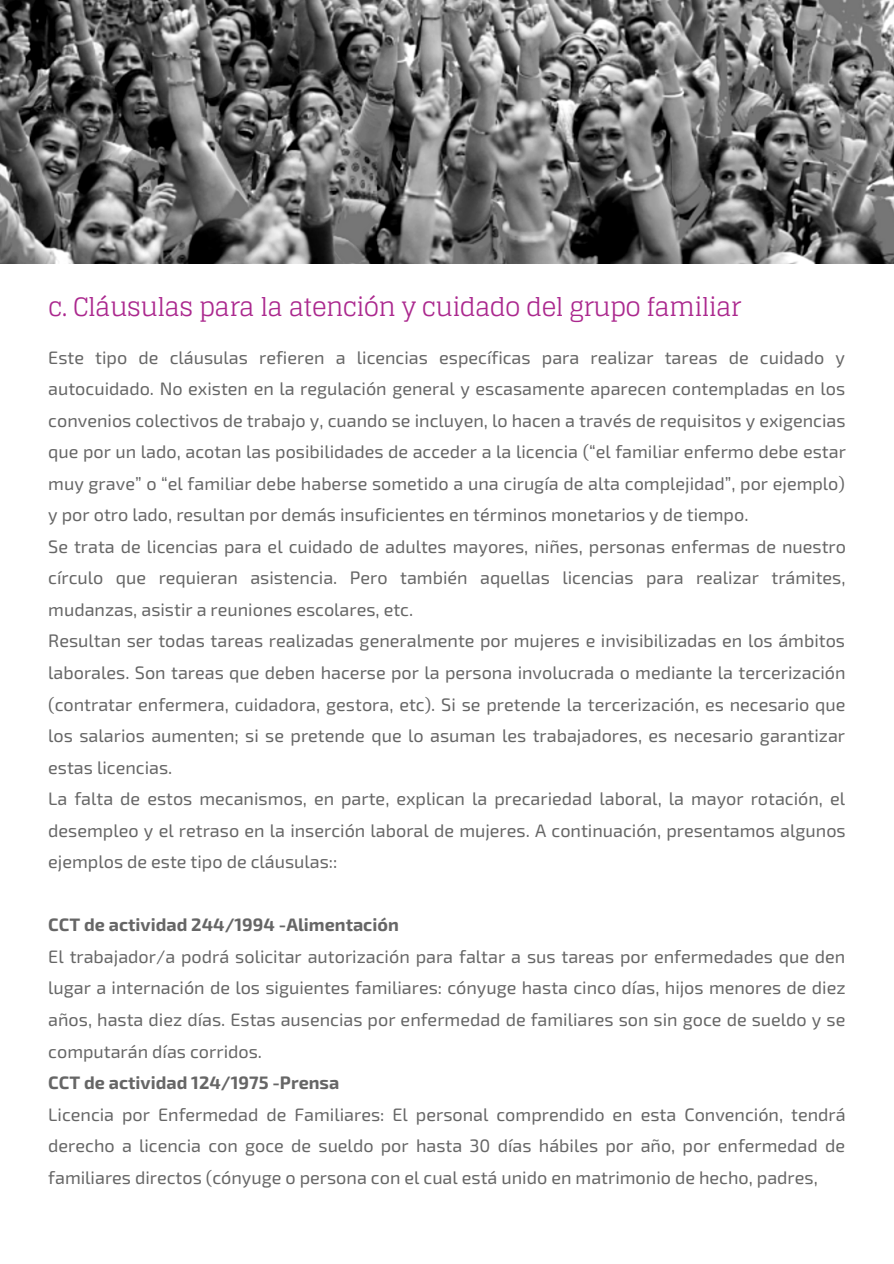
<style>
.page{position:relative;width:894px;height:1264px;background:#fff}
.page>*{position:absolute;margin:0;border:0;box-sizing:border-box;transform-origin:0 0}
.t1{font:25.35px "Glegoo";letter-spacing:-.03em;color:#ab288e}
.t2{font:18px/31.5px "Exo 2";color:#666;text-align:justify}
.t3{font:700 18px "Exo 2";color:#666}
</style>
<div class="page">
<img style="left:0;top:0;width:893px;height:263px">
<p class="t1" style="left:48px;top:292px;width:694px">c. Cláusulas para la atención y cuidado del grupo familiar</p>
<p class="t2" style="left:48px;top:340px;width:798px">Este tipo de cláusulas refieren a licencias específicas para realizar tareas de cuidado y autocuidado. No existen en la regulación general y escasamente aparecen contempladas en los convenios colectivos de trabajo y, cuando se incluyen, lo hacen a través de requisitos y exigencias que por un lado, acotan las posibilidades de acceder a la licencia (“el familiar enfermo debe estar muy grave” o “el familiar debe haberse sometido a una cirugía de alta complejidad”, por ejemplo) y por otro lado, resultan por demás insuficientes en términos monetarios y de tiempo.</p>
<p class="t2" style="left:48px;top:530px;width:799px">Se trata de licencias para el cuidado de adultes mayores, niñes, personas enfermas de nuestro círculo que requieran asistencia. Pero también aquellas licencias para realizar trámites, mudanzas, asistir a reuniones escolares, etc.</p>
<p class="t2" style="left:48px;top:624px;width:798px">Resultan ser todas tareas realizadas generalmente por mujeres e invisibilizadas en los ámbitos laborales. Son tareas que deben hacerse por la persona involucrada o mediante la tercerización (contratar enfermera, cuidadora, gestora, etc). Si se pretende la tercerización, es necesario que los salarios aumenten; si se pretende que lo asuman les trabajadores, es necesario garantizar estas licencias.</p>
<p class="t2" style="left:48px;top:782px;width:798px">La falta de estos mecanismos, en parte, explican la precariedad laboral, la mayor rotación, el desempleo y el retraso en la inserción laboral de mujeres. A continuación, presentamos algunos ejemplos de este tipo de cláusulas::</p>
<p class="t3" style="left:48px;top:913px;width:352px">CCT de actividad 244/1994 -Alimentación</p>
<p class="t2" style="left:48px;top:939px;width:798px">El trabajador/a podrá solicitar autorización para faltar a sus tareas por enfermedades que den lugar a internación de los siguientes familiares: cónyuge hasta cinco días, hijos menores de diez años, hasta diez días. Estas ausencias por enfermedad de familiares son sin goce de sueldo y se computarán días corridos.</p>
<p class="t3" style="left:48px;top:1070px;width:292px">CCT de actividad 124/1975 -Prensa</p>
<p class="t2" style="left:48px;top:1097px;width:798px">Licencia por Enfermedad de Familiares: El personal comprendido en esta Convención, tendrá derecho a licencia con goce de sueldo por hasta 30 días hábiles por año, por enfermedad de familiares directos (cónyuge o persona con el cual está unido en matrimonio de hecho, padres,</p>
</div>
